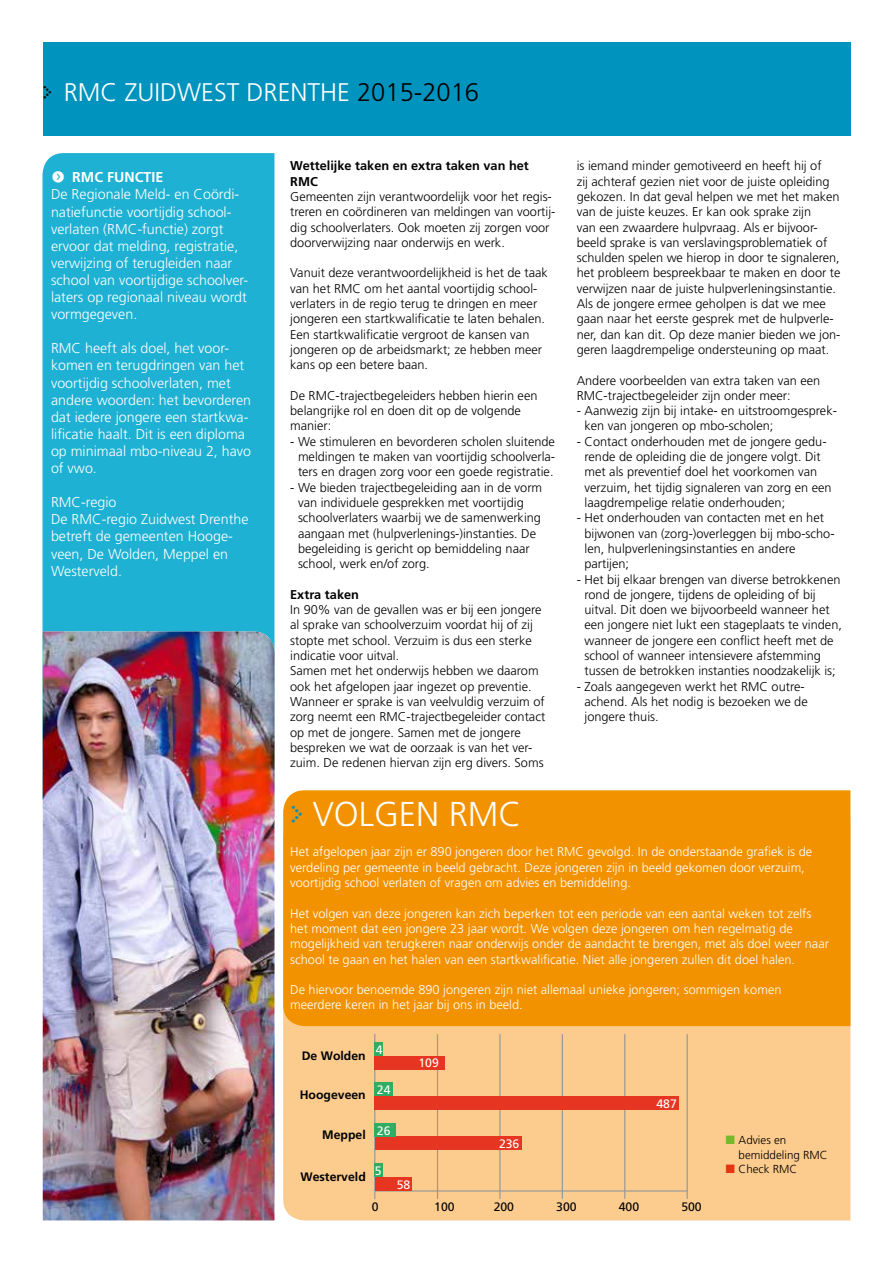
<style>
.page{position:relative;width:893px;height:1263px;background:#fff}
.page>*{position:absolute;margin:0;border:0;box-sizing:border-box;transform-origin:0 0}
.t1{font:300 34.5px "Frutiger LT Std";color:#fff}
.t2{font:300 25.5px "Frutiger LT Std";color:#fff}
.t3{font:300 14.25px/17.1px "Frutiger LT Std";color:#fff}
.t4{font:300 12.75px/15.3px "Frutiger LT Std";color:#000}
.t5{font:300 12.75px/15.3px "Frutiger LT Std";color:#fff}
.t6{font:700 12.75px/15.3px "Frutiger LT Std";color:#000}
.t7{font:700 12.3px "Frutiger LT Std";color:#010203}
.t8{font:12.3px "Frutiger LT Std";color:#fff}
.t9{font:12.3px "Frutiger LT Std";color:#010203}
.t10{font:300 11.55px/14.5px "Frutiger LT Std";color:#000}
.s1{font-family:"Dot Matrix Two Narrow";font-weight:400;color:#000}
.s2{color:#000}
.s3{font-family:"Button Bonus Circle Negative";font-weight:400}
.s4{font-weight:700}
.s5{font-family:"Dot Matrix Two Narrow";font-weight:400;color:#0093bd}
</style>
<div class="page">
<div style="left:43px;top:43px;width:807px;height:93px;background:#0093bd"></div>
<div style="left:43px;top:153px;width:231px;height:478px;background:#1eb1d3"></div>
<div style="left:283px;top:1026px;width:567px;height:194px;background:#fccb8e"></div>
<div style="left:283px;top:790px;width:567px;height:236px;background:#f39200"></div>
<img style="left:43px;top:631px;width:231px;height:589px">
<hr style="left:437px;top:1034px;width:1px;height:165px;background:#9a9999">
<hr style="left:499px;top:1034px;width:2px;height:165px;background:#9a9999">
<hr style="left:562px;top:1034px;width:1px;height:165px;background:#9a9999">
<hr style="left:624px;top:1034px;width:1px;height:165px;background:#9a9999">
<hr style="left:687px;top:1034px;width:1px;height:165px;background:#9a9999">
<hr style="left:375px;top:1190px;width:312px;height:1px;background:#9a9999">
<hr style="left:374px;top:1034px;width:1px;height:165px;background:#9a9999">
<div style="left:375px;top:1096px;width:304px;height:14px;background:#e63520"></div>
<div style="left:375px;top:1083px;width:18px;height:13px;background:#30ac63"></div>
<div style="left:375px;top:1136px;width:147px;height:14px;background:#e63520"></div>
<div style="left:375px;top:1123px;width:21px;height:13px;background:#30ac63"></div>
<div style="left:375px;top:1177px;width:37px;height:13px;background:#e63520"></div>
<div style="left:375px;top:1163px;width:8px;height:14px;background:#30ac63"></div>
<div style="left:375px;top:1056px;width:70px;height:13px;background:#e63520"></div>
<div style="left:375px;top:1042px;width:8px;height:14px;background:#30ac63"></div>
<svg style="left:726px;top:1136px;width:8px;height:8px"></svg>
<svg style="left:726px;top:1165px;width:8px;height:8px"></svg>
<h2 class="t2" style="left:43px;top:77px;width:438px"><span class="s1">›</span> RMC ZUIDWEST DRENTHE <span class="s2">2015-2016</span></h2>
<p class="t3" style="left:51px;top:169px;width:199px"><span class="s3">f</span> <span class="s4">RMC FUNCTIE<br></span>De Regionale Meld- en Coördi&shy;natiefunctie voortijdig school&shy;verlaten (RMC-functie) zorgt ervoor dat melding, registratie, verwijzing of terugleiden naar school van voortijdige schoolver&shy;laters op regionaal niveau wordt vormgegeven.</p>
<p class="t3" style="left:51px;top:340px;width:202px">RMC heeft als doel, het voor&shy;komen en terugdringen van het voortijdig schoolverlaten, met andere woorden: het bevorderen dat iedere jongere een startkwa&shy;lificatie haalt. Dit is een diploma op minimaal mbo-niveau 2, havo of vwo.</p>
<p class="t3" style="left:51px;top:494px;width:199px">RMC-regio<br>De RMC-regio Zuidwest Drenthe betreft de gemeenten Hooge&shy;veen, De Wolden, Meppel en<br>Westerveld.</p>
<p class="t6" style="left:290px;top:158px;width:240px">Wettelijke taken en extra taken van het<br>RMC</p>
<p class="t4" style="left:290px;top:189px;width:267px">Gemeenten zijn verantwoordelijk voor het regis&shy;treren en coördineren van meldingen van voortij&shy;dig schoolverlaters. Ook moeten zij zorgen voor doorverwijzing naar onderwijs en werk.</p>
<p class="t4" style="left:290px;top:266px;width:259px">Vanuit deze verantwoordelijkheid is het de taak van het RMC om het aantal voortijdig school&shy;verlaters in de regio terug te dringen en meer jongeren een startkwalificatie te laten behalen.<br>Een startkwalificatie vergroot de kansen van jongeren op de arbeidsmarkt; ze hebben meer kans op een betere baan.</p>
<p class="t4" style="left:290px;top:388px;width:249px">De RMC-trajectbegeleiders hebben hierin een belangrijke rol en doen dit op de volgende manier:</p>
<p class="t4" style="left:298px;top:434px;width:259px;text-align:justify;text-indent:-8px">- We stimuleren en bevorderen scholen sluitende meldingen te maken van voortijdig schoolverla&shy;ters en dragen zorg voor een goede registratie.</p>
<p class="t4" style="left:298px;top:480px;width:246px;text-indent:-8px">- We bieden trajectbegeleiding aan in de vorm van individuele gesprekken met voortijdig schoolverlaters waarbij we de samenwerking aangaan met (hulpverlenings-)instanties. De begeleiding is gericht op bemiddeling naar school, werk en/of zorg.</p>
<p class="t6" style="left:290px;top:587px;width:70px">Extra taken</p>
<p class="t4" style="left:290px;top:602px;width:257px">In 90% van de gevallen was er bij een jongere al sprake van schoolverzuim voordat hij of zij stopte met school. Verzuim is dus een sterke indicatie voor uitval.<br>Samen met het onderwijs hebben we daarom ook het afgelopen jaar ingezet op preventie.<br>Wanneer er sprake is van veelvuldig verzuim of zorg neemt een RMC-trajectbegeleider contact op met de jongere. Samen met de jongere bespreken we wat de oorzaak is van het ver&shy;zuim. De redenen hiervan zijn erg divers. Soms</p>
<p class="t4" style="left:577px;top:158px;width:265px">is iemand minder gemotiveerd en heeft hij of<br>zij achteraf gezien niet voor de juiste opleiding gekozen. In dat geval helpen we met het maken van de juiste keuzes. Er kan ook sprake zijn<br>van een zwaardere hulpvraag. Als er bijvoor&shy;beeld sprake is van verslavingsproblematiek of schulden spelen we hierop in door te signaleren, het probleem bespreekbaar te maken en door te verwijzen naar de juiste hulpverleningsinstantie.<br>Als de jongere ermee geholpen is dat we mee gaan naar het eerste gesprek met de hulpverle&shy;ner, dan kan dit. Op deze manier bieden we jon&shy;geren laagdrempelige ondersteuning op maat.</p>
<p class="t4" style="left:577px;top:373px;width:245px">Andere voorbeelden van extra taken van een<br>RMC-trajectbegeleider zijn onder meer:</p>
<p class="t4" style="left:584px;top:403px;width:254px;text-indent:-8px">- Aanwezig zijn bij intake- en uitstroomgesprek&shy;ken van jongeren op mbo-scholen;</p>
<p class="t4" style="left:584px;top:434px;width:249px;text-indent:-8px">- Contact onderhouden met de jongere gedu&shy;rende de opleiding die de jongere volgt. Dit met als preventief doel het voorkomen van verzuim, het tijdig signaleren van zorg en een laagdrempelige relatie onderhouden;</p>
<p class="t4" style="left:584px;top:510px;width:252px;text-indent:-8px">- Het onderhouden van contacten met en het bijwonen van (zorg-)overleggen bij mbo-scho&shy;len, hulpverleningsinstanties en andere partijen;</p>
<p class="t4" style="left:584px;top:572px;width:259px;text-indent:-8px">- Het bij elkaar brengen van diverse betrokkenen rond de jongere, tijdens de opleiding of bij uitval. Dit doen we bijvoorbeeld wanneer het een jongere niet lukt een stageplaats te vinden, wanneer de jongere een conflict heeft met de school of wanneer intensievere afstemming tussen de betrokken instanties noodzakelijk is;</p>
<p class="t4" style="left:584px;top:679px;width:225px;text-indent:-8px">- Zoals aangegeven werkt het RMC outre&shy;achend. Als het nodig is bezoeken we de jongere thuis.</p>
<h1 class="t1" style="left:290px;top:794px;width:233px"><span class="s5">›</span> VOLGEN RMC</h1>
<p class="t5" style="left:290px;top:844px;width:523px">Het afgelopen jaar zijn er 890 jongeren door het RMC gevolgd. In de onderstaande grafiek is de verdeling per gemeente in beeld gebracht. Deze jongeren zijn in beeld gekomen door verzuim, voortijdig school verlaten of vragen om advies en bemiddeling.</p>
<p class="t5" style="left:290px;top:906px;width:540px">Het volgen van deze jongeren kan zich beperken tot een periode van een aantal weken tot zelfs het moment dat een jongere 23 jaar wordt. We volgen deze jongeren om hen regelmatig de mogelijkheid van terugkeren naar onderwijs onder de aandacht te brengen, met als doel weer naar school te gaan en het halen van een startkwalificatie. Niet alle jongeren zullen dit doel halen.</p>
<p class="t5" style="left:290px;top:982px;width:493px">De hiervoor benoemde 890 jongeren zijn niet allemaal unieke jongeren; sommigen komen meerdere keren in het jaar bij ons in beeld.</p>
<p class="t7" style="left:302px;top:1048px;width:65px">De Wolden</p>
<p class="t8" style="left:376px;top:1042px;width:8px">4</p>
<p class="t8" style="left:418px;top:1056px;width:22px">109</p>
<p class="t7" style="left:300px;top:1087px;width:67px">Hoogeveen</p>
<p class="t8" style="left:377px;top:1083px;width:15px">24</p>
<p class="t8" style="left:656px;top:1096px;width:22px">487</p>
<p class="t7" style="left:322px;top:1128px;width:45px">Meppel</p>
<p class="t7" style="left:300px;top:1169px;width:67px">Westerveld</p>
<p class="t8" style="left:377px;top:1123px;width:15px">26</p>
<p class="t8" style="left:375px;top:1164px;width:8px">5</p>
<p class="t8" style="left:397px;top:1177px;width:15px">58</p>
<p class="t8" style="left:499px;top:1137px;width:22px">236</p>
<p class="t9" style="left:372px;top:1199px;width:8px">0</p>
<p class="t9" style="left:434px;top:1199px;width:22px">100</p>
<p class="t9" style="left:494px;top:1199px;width:22px">200</p>
<p class="t9" style="left:556px;top:1199px;width:22px">300</p>
<p class="t9" style="left:619px;top:1199px;width:22px">400</p>
<p class="t9" style="left:681px;top:1199px;width:22px">500</p>
<p class="t10" style="left:739px;top:1133px;width:91px">Advies en bemiddeling RMC<br>Check RMC</p>
</div>
